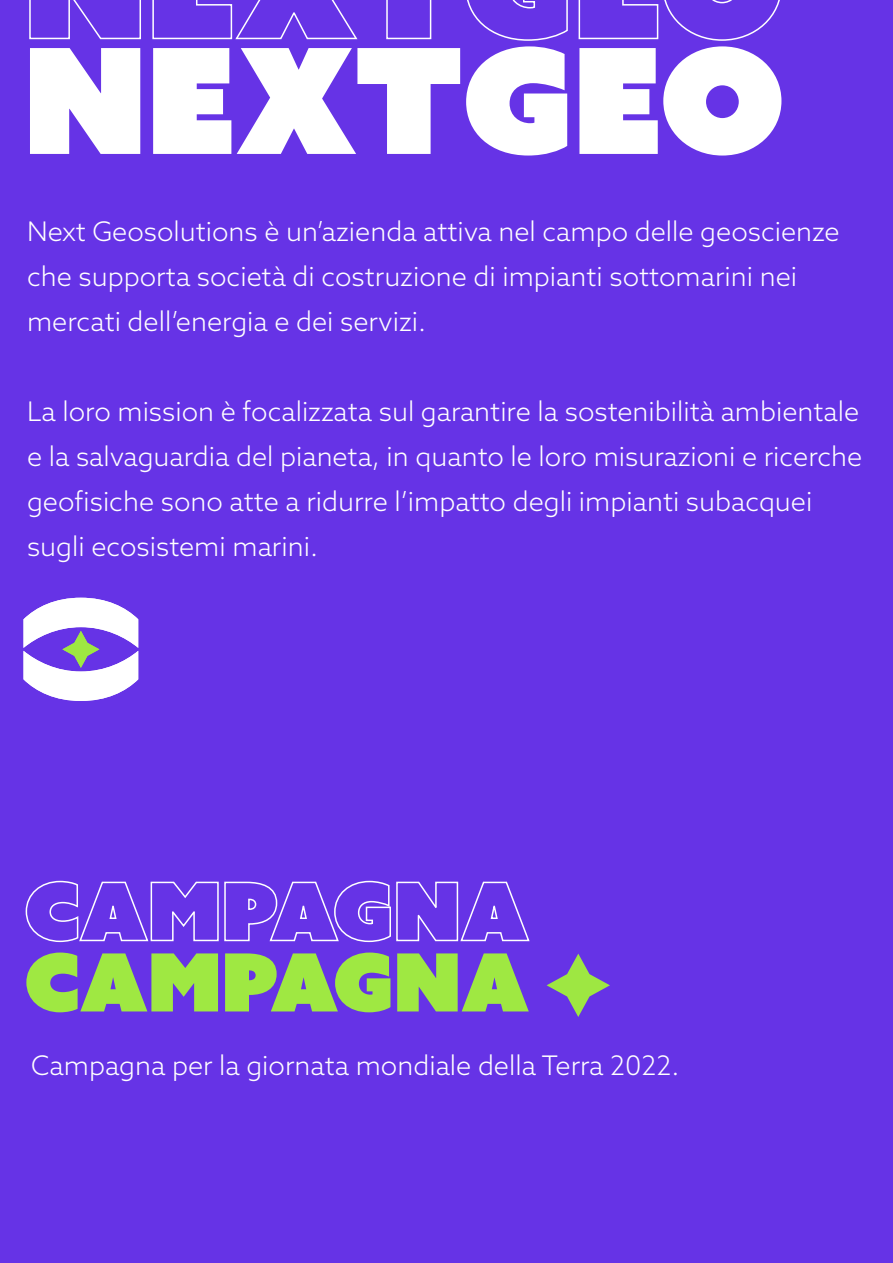
<style>
.page{position:relative;width:893px;height:1263px;background:#6633e6}
.page>*{position:absolute;margin:0;border:0;box-sizing:border-box;transform-origin:0 0}
.t1{font:146.25px "Azo Sans Uber";letter-spacing:-.01em;color:#fff}
.t2{font:80.1px "Azo Sans Uber";color:#9fe842}
.t3{font:300 27px/45px "Azo Sans";color:#fff}
</style>
<div class="page">
<svg style="left:29px;top:0;width:112px;height:40px"></svg>
<svg style="left:152px;top:0;width:416px;height:41px"></svg>
<svg style="left:578px;top:0;width:202px;height:41px"></svg>
<svg style="left:24px;top:598px;width:114px;height:103px"></svg>
<svg style="left:25px;top:880px;width:505px;height:63px"></svg>
<svg style="left:547px;top:954px;width:63px;height:63px"></svg>
<h1 class="t1" style="left:24px;top:3px;width:763px">NEXTGEO</h1>
<p class="t3" style="left:27px;top:208px;width:814px">Next Geosolutions è un’azienda attiva nel campo delle geoscienze che supporta società di costruzione di impianti sottomarini nei mercati dell’energia e dei servizi.</p>
<p class="t3" style="left:27px;top:388px;width:837px">La loro mission è focalizzata sul garantire la sostenibilità ambientale e la salvaguardia del pianeta, in quanto le loro misurazioni e ricerche geofisiche sono atte a ridurre l’impatto degli impianti subacquei sugli ecosistemi marini.</p>
<h2 class="t2" style="left:24px;top:929px;width:507px">CAMPAGNA</h2>
<p class="t3" style="left:31px;top:1042px;width:650px">Campagna per la giornata mondiale della Terra 2022.</p>
</div>
